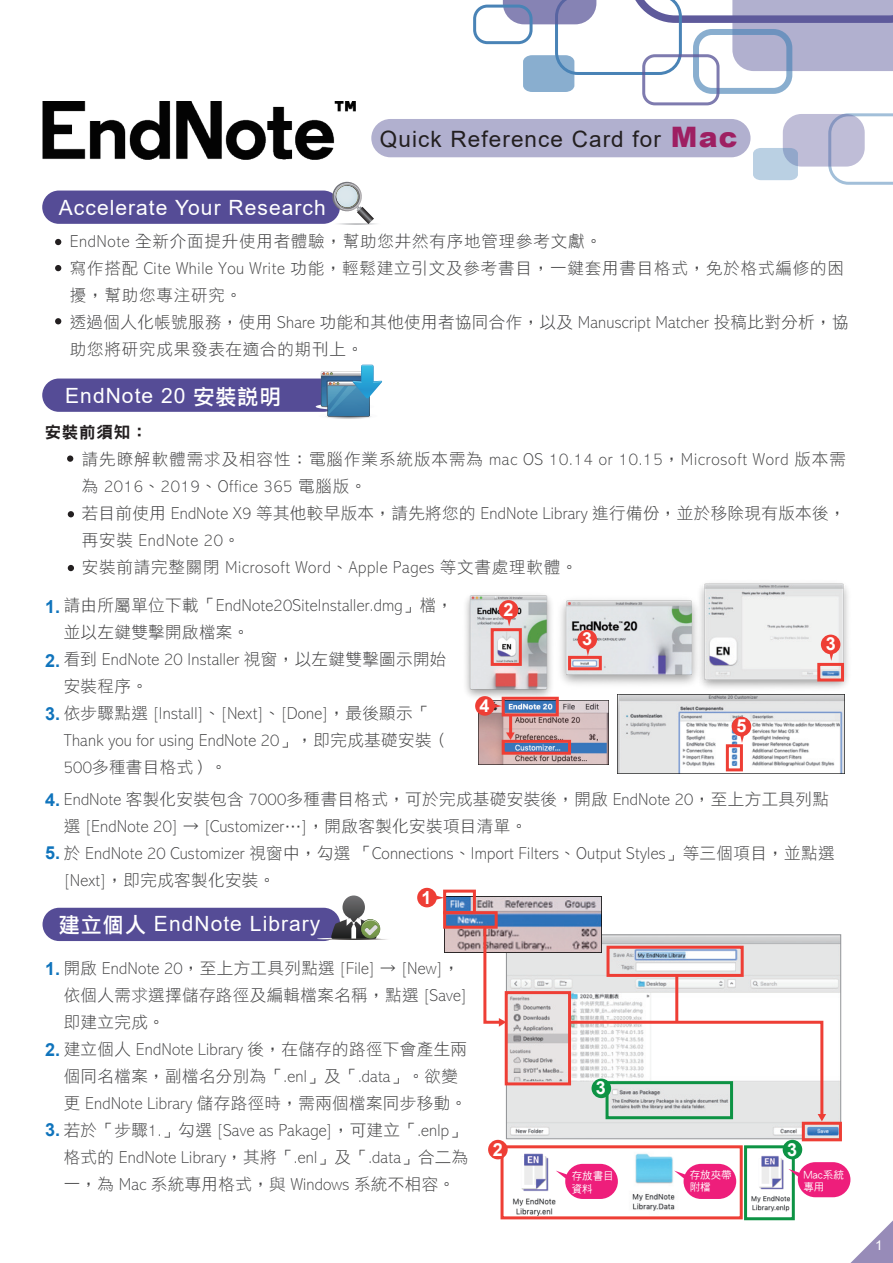
<style>
.page{position:relative;width:893px;height:1263px;background:#fff}
.page>*{position:absolute;margin:0;border:0;box-sizing:border-box;transform-origin:0 0}
.t1{font:900 28.2px "Arial";color:#9e1f62}
.t2{font:22.5px "Arial";letter-spacing:.05em;color:#231f20}
.t3{font:21px "Arial";letter-spacing:.05em;color:#fff}
.t4{font:700 18px "Arial";color:#1074bc}
.t5{font:700 18px "Arial";color:#fff}
.t6{font:16.5px/27px "DF Li Hei Lt HK BF";letter-spacing:.025em;color:#3e3e3f}
.t7{font:16.5px/27px "DF Li Hei Lt HK BF";letter-spacing:.05em;color:#3e3e3f}
.t8{font:16.5px "DFN Hei W9 WINP BF";letter-spacing:.05em;color:#231f20}
.t9{font:13.5px "Arial";color:#fff}
.t10{font:10.5px/12.6px "DF Hei W5 WINP BF";color:#fff}
.s1{font-family:"DF Li Hei W5 WINP BF"}
.s2{font-family:"Arial";font-weight:700;font-size:18px;color:#1074bc}
</style>
<div class="page">
<img style="left:508px;top:936px;width:331px;height:201px">
<div style="left:506px;top:934px;width:335px;height:205px;border:1px solid #939598"></div>
<div style="left:371px;top:119px;width:379px;height:38px;background:#b1b0cf;border-radius:19px"></div>
<img style="left:751px;top:1149px;width:51px;height:63px">
<img style="left:632px;top:1153px;width:43px;height:58px">
<div style="left:684px;top:1164px;width:52px;height:35px;background:#ee1e7b;border-radius:18px"></div>
<svg style="left:674px;top:1170px;width:12px;height:10px"></svg>
<div style="left:42px;top:191px;width:298px;height:33px;background:#554c96;border-radius:17px"></div>
<div style="left:42px;top:378px;width:298px;height:34px;background:#554c96;border-radius:17px"></div>
<img style="left:42px;top:101px;width:313px;height:58px">
<div style="left:693px;top:29px;width:99px;height:65px;border:6px solid #4983b6;border-radius:16px"></div>
<div style="left:642px;top:54px;width:77px;height:51px;border:3px solid #5e5a9b;border-radius:11px"></div>
<div style="left:473px;top:5px;width:60px;height:39px;border:3px solid #4983b6;border-radius:13px"></div>
<svg style="left:503px;top:0;width:390px;height:92px"></svg>
<svg style="left:828px;top:113px;width:65px;height:72px"></svg>
<svg style="left:783px;top:114px;width:82px;height:53px;background:#bcbbd6"></svg>
<svg style="left:753px;top:148px;width:45px;height:32px"></svg>
<div style="left:43px;top:908px;width:297px;height:33px;background:#554c96;border-radius:17px"></div>
<img style="left:465px;top:595px;width:92px;height:108px">
<img style="left:554px;top:595px;width:139px;height:97px">
<img style="left:693px;top:583px;width:155px;height:105px">
<img style="left:478px;top:700px;width:130px;height:64px">
<img style="left:617px;top:694px;width:227px;height:80px">
<img style="left:507px;top:1152px;width:49px;height:63px">
<img style="left:444px;top:896px;width:157px;height:56px">
<div style="left:565px;top:1164px;width:53px;height:35px;background:#ee1e7b;border-radius:18px"></div>
<svg style="left:556px;top:1170px;width:12px;height:10px"></svg>
<svg style="left:55px;top:239px;width:6px;height:6px"></svg>
<svg style="left:55px;top:265px;width:6px;height:6px"></svg>
<svg style="left:55px;top:318px;width:6px;height:6px"></svg>
<div style="left:67px;top:455px;width:6px;height:7px;background:#231f20;border-radius:50%"></div>
<svg style="left:68px;top:511px;width:6px;height:6px"></svg>
<svg style="left:68px;top:565px;width:6px;height:6px"></svg>
<div style="left:491px;top:628px;width:31px;height:38px;border:3px solid #ee3e35"></div>
<div style="left:568px;top:656px;width:34px;height:14px;border:3px solid #ee3e35"></div>
<div style="left:817px;top:663px;width:27px;height:18px;border:3px solid #ee3e35"></div>
<div style="left:502px;top:697px;width:57px;height:19px;border:3px solid #ee3e35"></div>
<div style="left:502px;top:740px;width:69px;height:15px;border:3px solid #ee3e35"></div>
<div style="left:726px;top:744px;width:17px;height:27px;border:3px solid #ee3e35"></div>
<div style="left:499px;top:600px;width:19px;height:20px;background:#ee3e35;border-radius:50%"></div>
<svg style="left:507px;top:619px;width:4px;height:7px"></svg>
<div style="left:417px;top:888px;width:20px;height:19px;background:#ee3e35;border-radius:50%"></div>
<svg style="left:436px;top:895px;width:7px;height:5px"></svg>
<div style="left:577px;top:630px;width:20px;height:19px;background:#ee3e35;border-radius:50%"></div>
<svg style="left:586px;top:649px;width:4px;height:7px"></svg>
<div style="left:821px;top:635px;width:19px;height:19px;background:#ee3e35;border-radius:50%"></div>
<svg style="left:829px;top:654px;width:4px;height:7px"></svg>
<div style="left:732px;top:717px;width:19px;height:19px;background:#ee3e35;border-radius:50%"></div>
<svg style="left:740px;top:736px;width:4px;height:7px"></svg>
<div style="left:475px;top:696px;width:20px;height:20px;background:#ee3e35;border-radius:50%"></div>
<svg style="left:494px;top:704px;width:8px;height:4px"></svg>
<hr style="left:509px;top:716px;width:3px;height:20px;background:#ee3e35">
<svg style="left:506px;top:732px;width:9px;height:8px"></svg>
<div style="left:443px;top:890px;width:33px;height:24px;border:3px solid #ee3e35"></div>
<div style="left:443px;top:911px;width:55px;height:18px;border:3px solid #ee3e35"></div>
<div style="left:606px;top:946px;width:138px;height:31px;border:3px solid #ee3e35"></div>
<div style="left:505px;top:991px;width:66px;height:94px;border:3px solid #ee3e35"></div>
<div style="left:802px;top:1122px;width:40px;height:19px;border:3px solid #ee3e35"></div>
<div style="left:500px;top:1145px;width:243px;height:74px;border:3px solid #ee3e35"></div>
<div style="left:488px;top:1140px;width:20px;height:19px;background:#ee3e35;border-radius:50%"></div>
<svg style="left:482px;top:924px;width:24px;height:102px"></svg>
<svg style="left:567px;top:1019px;width:259px;height:102px"></svg>
<hr style="left:675px;top:975px;width:3px;height:47px;background:#ee3e35">
<div style="left:606px;top:1081px;width:127px;height:38px;border:3px solid #0d9344"></div>
<div style="left:744px;top:1145px;width:51px;height:75px;border:3px solid #0d9344"></div>
<div style="left:798px;top:1162px;width:52px;height:35px;background:#ee1e7b;border-radius:18px"></div>
<svg style="left:788px;top:1169px;width:13px;height:9px"></svg>
<div style="left:783px;top:1140px;width:19px;height:19px;background:#0d9344;border-radius:50%"></div>
<svg style="left:850px;top:1220px;width:43px;height:43px"></svg>
<svg style="left:331px;top:182px;width:46px;height:43px"></svg>
<svg style="left:317px;top:895px;width:70px;height:45px"></svg>
<svg style="left:316px;top:365px;width:66px;height:54px"></svg>
<h2 class="t2" style="left:380px;top:124px;width:283px">Quick Reference Card for</h2>
<h1 class="t1" style="left:671px;top:116px;width:69px">Mac</h1>
<p class="t3" style="left:59px;top:194px;width:268px">Accelerate Your Research</p>
<p class="t7" style="left:70px;top:229px;width:780px">EndNote 全新介面提升使用者體驗，幫助您井然有序地管理參考文獻。<br>寫作搭配 Cite While You Write 功能，輕鬆建立引文及參考書目，一鍵套用書目格式，免於格式編修的困擾，幫助您專注研究。<br>透過個人化帳號服務，使用 Share 功能和其他使用者協同合作，以及 Manuscript Matcher 投稿比對分析，協助您將研究成果發表在適合的期刊上。</p>
<p class="t3" style="left:65px;top:382px;width:217px">EndNote 20 <span class="s1">安裝說明</span></p>
<p class="t8" style="left:45px;top:424px;width:105px">安裝前須知：</p>
<p class="t7" style="left:82px;top:447px;width:766px">請先瞭解軟體需求及相容性：電腦作業系統版本需為 mac OS 10.14 or 10.15，Microsoft Word 版本需為 2016、2019、Office 365 電腦版。<br>若目前使用 EndNote X9 等其他較早版本，請先將您的 EndNote Library 進行備份，並於移除現有版本後，再安裝 EndNote 20。<br>安裝前請完整關閉 Microsoft Word、Apple Pages 等文書處理軟體。</p>
<p class="t6" style="left:64px;top:593px;width:391px">請由所屬單位下載「EndNote20SiteInstaller.dmg」檔，並以左鍵雙擊開啟檔案。<br>看到 EndNote 20 Installer 視窗，以左鍵雙擊圖示開始安裝程序。</p>
<p class="t6" style="left:64px;top:701px;width:386px;text-indent:-18px"><span class="s2">3.</span> 依步驟點選 [Install]、[Next]、[Done]，最後顯示「<br>Thank you for using EndNote 20」，即完成基礎安裝（<br>500多種書目格式）。</p>
<p class="t6" style="left:64px;top:786px;width:767px">EndNote 客製化安裝包含 7000多種書目格式，可於完成基礎安裝後，開啟 EndNote 20，至上方工具列點選 [EndNote 20] → [Customizer…]，開啟客製化安裝項目清單。</p>
<p class="t6" style="left:64px;top:840px;width:772px;text-indent:-18px"><span class="s2">5.</span> 於 EndNote 20 Customizer 視窗中，勾選 「Connections、Import Filters、Output Styles」等三個項目，並點選[Next]，即完成客製化安裝。</p>
<p class="t4" style="left:45px;top:594px;width:17px">1.</p>
<p class="t5" style="left:504px;top:597px;width:12px">2</p>
<p class="t5" style="left:582px;top:626px;width:12px">3</p>
<p class="t5" style="left:826px;top:631px;width:12px">3</p>
<p class="t4" style="left:45px;top:648px;width:17px">2.</p>
<p class="t5" style="left:480px;top:693px;width:12px">4</p>
<p class="t5" style="left:736px;top:713px;width:12px">5</p>
<p class="t4" style="left:45px;top:787px;width:17px">4.</p>
<p class="t5" style="left:422px;top:884px;width:12px">1</p>
<p class="t3" style="left:59px;top:909px;width:263px"><span class="s1">建立個人</span> EndNote Library</p>
<p class="t6" style="left:64px;top:955px;width:405px">開啟 EndNote 20，至上方工具列點選 [File] → [New]，依個人需求選擇儲存路徑及編輯檔案名稱，點選 [Save]即建立完成。<br>建立個人 EndNote Library 後，在儲存的路徑下會產生兩個同名檔案，副檔名分別為「.enl」及「.data」。欲變更 EndNote Library 儲存路徑時，需兩個檔案同步移動。</p>
<p class="t6" style="left:64px;top:1144px;width:406px">格式的 EndNote Library，其將「.enl」及「.data」合二為一，為 Mac 系統專用格式，與 Windows 系統不相容。</p>
<p class="t4" style="left:45px;top:956px;width:17px">1.</p>
<p class="t4" style="left:45px;top:1037px;width:17px">2.</p>
<p class="t6" style="left:45px;top:1117px;width:422px"><span class="s2">3.</span> 若於「步驟1.」勾選 [Save as Pakage]，可建立「.enlp」</p>
<p class="t5" style="left:493px;top:1136px;width:12px">2</p>
<p class="t5" style="left:596px;top:1075px;width:12px">3</p>
<p class="t10" style="left:572px;top:1169px;width:43px">存放書目資料</p>
<p class="t10" style="left:690px;top:1168px;width:43px">存放夾帶附檔</p>
<p class="t5" style="left:787px;top:1136px;width:12px">3</p>
<p class="t10" style="left:803px;top:1168px;width:42px">Mac系統專用</p>
<p class="t9" style="left:875px;top:1235px;width:9px">1</p>
</div>
